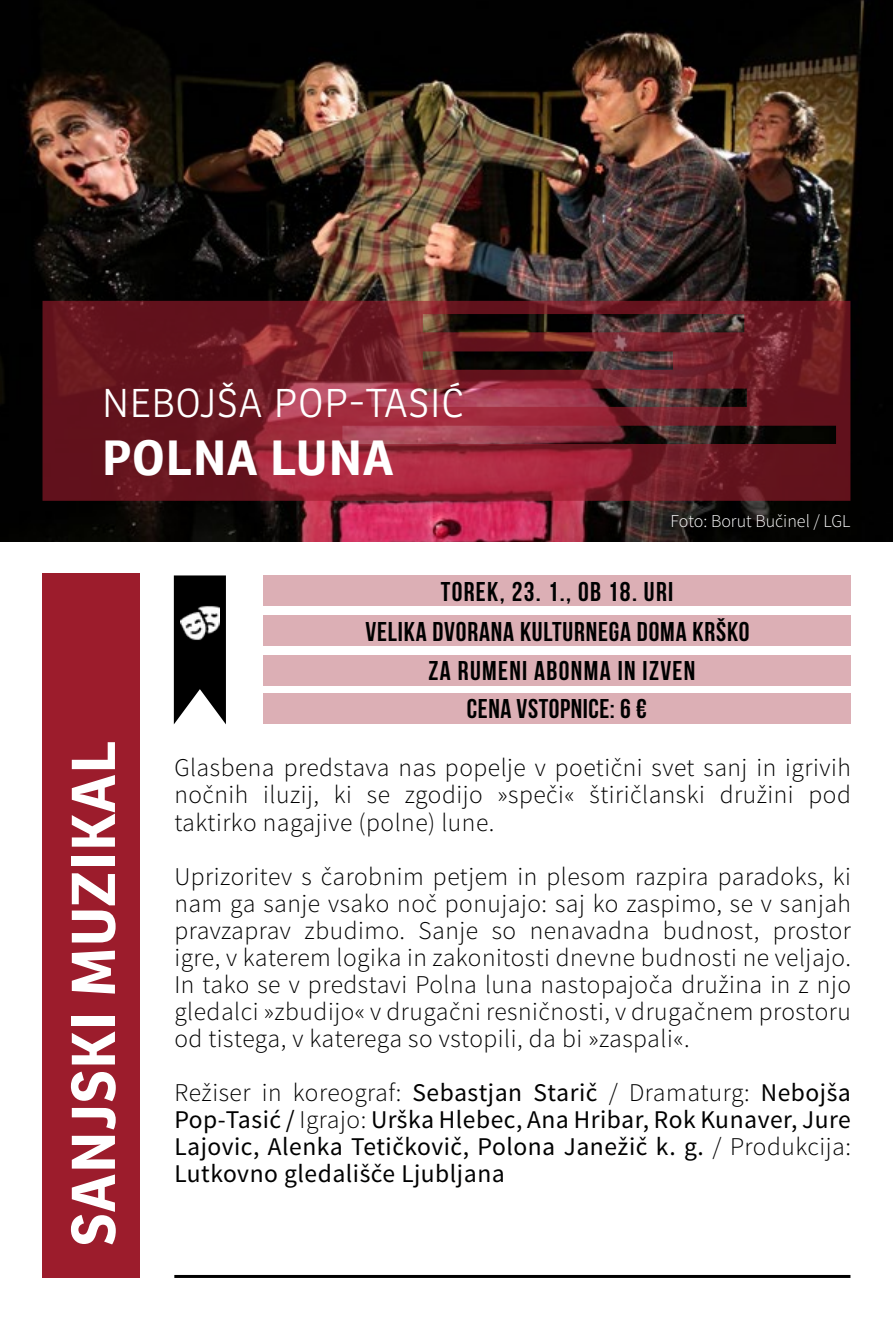
<style>
.page{position:relative;width:893px;height:1319px;background:#fff}
.page>*{position:absolute;margin:0;border:0;box-sizing:border-box;transform-origin:0 0}
.t1{font:700 60px "Ronnia";letter-spacing:.02em;color:#fff}
.t2{font:700 48px "Ronnia";letter-spacing:.02em;color:#fff}
.t3{font:300 39px "Ronnia";letter-spacing:.02em;color:#fff}
.t4{font:700 27px "Bebas Neue";letter-spacing:.03em;color:#000}
.t5{font:700 27px "Bebas Neue";letter-spacing:.05em;color:#000}
.t6{font:700 27px "Bebas Neue";letter-spacing:.05em;color:#000101}
.t7{font:300 25.5px/27px "Source Sans Pro";letter-spacing:.02em;color:#000101;text-align:justify}
.t8{font:25.5px/27px "Source Sans Pro";letter-spacing:.02em;color:#000101;text-align:justify}
.t9{font:300 18px "Source Sans Pro";color:#fff}
.s1{font-weight:300}
</style>
<div class="page">
<img style="left:0;top:0;width:893px;height:541px">
<div style="left:43px;top:573px;width:97px;height:704px;background:#9c1c2c"></div>
<div style="left:263px;top:575px;width:587px;height:30px;background:#dcafb5"></div>
<div style="left:263px;top:615px;width:587px;height:30px;background:#dcafb5"></div>
<div style="left:263px;top:655px;width:587px;height:30px;background:#dcafb5"></div>
<div style="left:263px;top:693px;width:587px;height:30px;background:#dcafb5"></div>
<hr style="left:174px;top:1274px;width:676px;height:3px;background:#000">
<svg style="left:174px;top:575px;width:52px;height:149px;background:#262626"></svg>
<svg style="left:43px;top:301px;width:807px;height:199px;background:#72202a"></svg>
<img style="left:180px;top:603px;width:40px;height:39px">
<h3 class="t3" style="left:102px;top:379px;width:363px">NEBOJŠA POP-TASIĆ</h3>
<h2 class="t2" style="left:102px;top:427px;width:293px">POLNA LUNA</h2>
<p class="t9" style="left:671px;top:510px;width:181px">Foto: Borut Bučinel / LGL</p>
<p class="t9" style="left:636px;top:512px;width:216px">Foto: Jaka Babnik / SLG Celje.</p>
<p class="t6" style="left:441px;top:576px;width:234px">TOREK, 23. 1., OB 18. URI</p>
<p class="t4" style="left:365px;top:616px;width:386px">VELIKA DVORANA KULTURNEGA DOMA KRŠKO</p>
<p class="t5" style="left:429px;top:655px;width:268px">ZA RUMENI ABONMA IN IZVEN</p>
<h1 class="t1" style="left:55px;top:1245px;width:506px;rotate:-90deg">SANJSKI MUZIKAL</h1>
<p class="t4" style="left:467px;top:694px;width:182px">CENA VSTOPNICE: 6 €</p>
<p class="t7" style="left:174px;top:754px;width:678px">Glasbena predstava nas popelje v poetični svet sanj in igrivih nočnih iluzij, ki se zgodijo »speči« štiričlanski družini pod taktirko nagajive (polne) lune.</p>
<p class="t7" style="left:174px;top:862px;width:678px">Uprizoritev s čarobnim petjem in plesom razpira paradoks, ki nam ga sanje vsako noč ponujajo: saj ko zaspimo, se v sanjah pravzaprav zbudimo. Sanje so nenavadna budnost, prostor igre, v katerem logika in zakonitosti dnevne budnosti ne veljajo.<br>In tako se v predstavi Polna luna nastopajoča družina in z njo gledalci »zbudijo« v drugačni resničnosti, v drugačnem prostoru od tistega, v katerega so vstopili, da bi »zaspali«.</p>
<p class="t8" style="left:174px;top:1078px;width:678px"><span class="s1">Režiser in koreograf:</span> Sebastjan Starič <span class="s1">/ Dramaturg:</span> Nebojša Pop-Tasić / <span class="s1">Igrajo:</span> Urška Hlebec, Ana Hribar, Rok Kunaver, Jure Lajovic, Alenka Tetičkovič, Polona Janežič k. g. <span class="s1">/ Produkcija:<br></span>Lutkovno gledališče Ljubljana</p>
</div>
